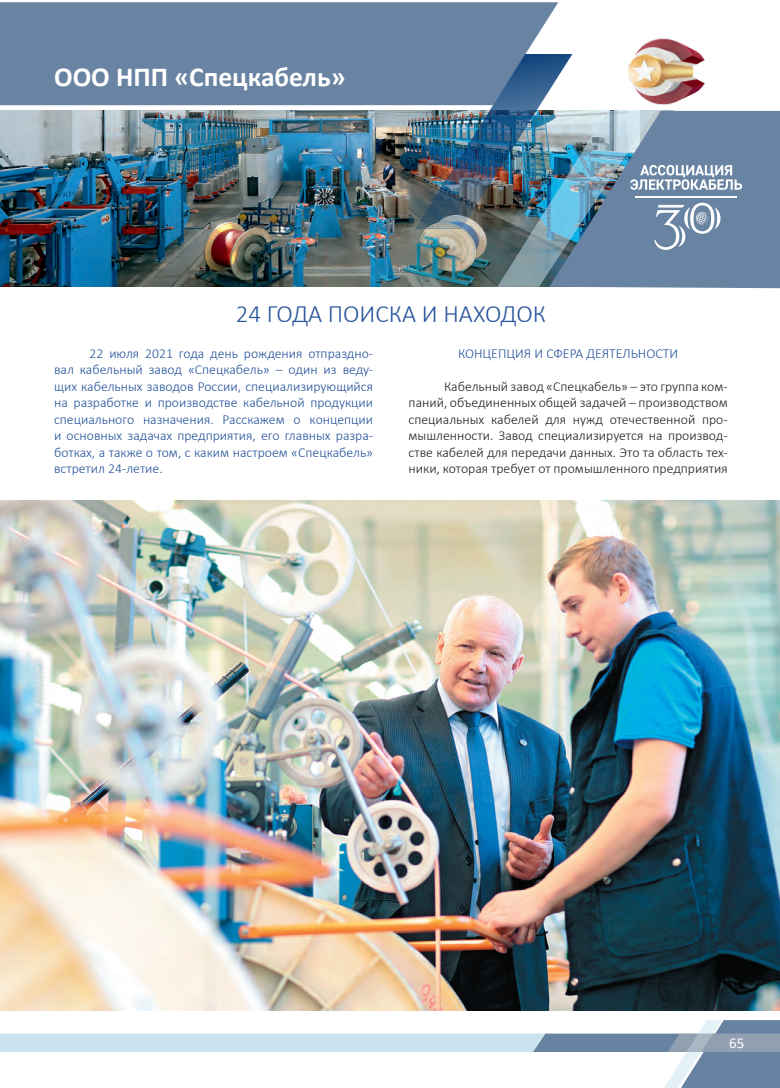
<style>
.page{position:relative;width:780px;height:1088px;background:#fff}
.page>*{position:absolute;margin:0;border:0;box-sizing:border-box;transform-origin:0 0}
.t1{font:700 27.5px "Calibri";color:#fff}
.t2{font:300 25px "Calibri";color:#24529b}
.t3{font:15px "Calibri";color:#fff}
.t4{font:300 13.75px/16.5px "Calibri";color:#24529b;text-align:justify}
.t5{font:300 13.75px/16.5px "Calibri";color:#231f20;text-align:justify}
</style>
<div class="page">
<svg style="left:0;top:1020px;width:780px;height:68px"></svg>
<div style="left:0;top:2px;width:558px;height:103px;background:#6983a2"></div>
<img style="left:0;top:111px;width:415px;height:176px">
<div style="left:593px;top:111px;width:187px;height:177px;background:#6983a2"></div>
<img style="left:415px;top:54px;width:327px;height:233px">
<hr style="left:635px;top:196px;width:101px;height:1px;background:#fff">
<img style="left:629px;top:38px;width:75px;height:66px">
<img style="left:0;top:500px;width:780px;height:510px">
<h1 class="t1" style="left:54px;top:58px;width:293px">ООО НПП «Спецкабель»</h1>
<h2 class="t2" style="left:236px;top:298px;width:312px">24 ГОДА ПОИСКА И НАХОДОК</h2>
<p class="t4" style="left:54px;top:345px;width:320px;text-indent:35px">22 июля 2021 года день рождения отпраздно&shy;вал кабельный завод «Спецкабель» – один из веду&shy;щих кабельных заводов России, специализирующийся на разработке и производстве кабельной продукции специального назначения. Расскажем о концепции и основных задачах предприятия, его главных разра&shy;ботках, а также о том, с каким настроем «Спецкабель» встретил 24-летие.</p>
<p class="t4" style="left:458px;top:345px;width:221px">КОНЦЕПЦИЯ И СФЕРА ДЕЯТЕЛЬНОСТИ</p>
<p class="t5" style="left:408px;top:378px;width:320px;text-indent:35px">Кабельный завод «Спецкабель» – это группа ком&shy;паний, объединенных общей задачей – производством специальных кабелей для нужд отечественной про&shy;мышленности. Завод специализируется на производ&shy;стве кабелей для передачи данных. Это та область тех&shy;ники, которая требует от промышленного предприятия</p>
<p class="t3" style="left:729px;top:1032px;width:17px">65</p>
</div>
